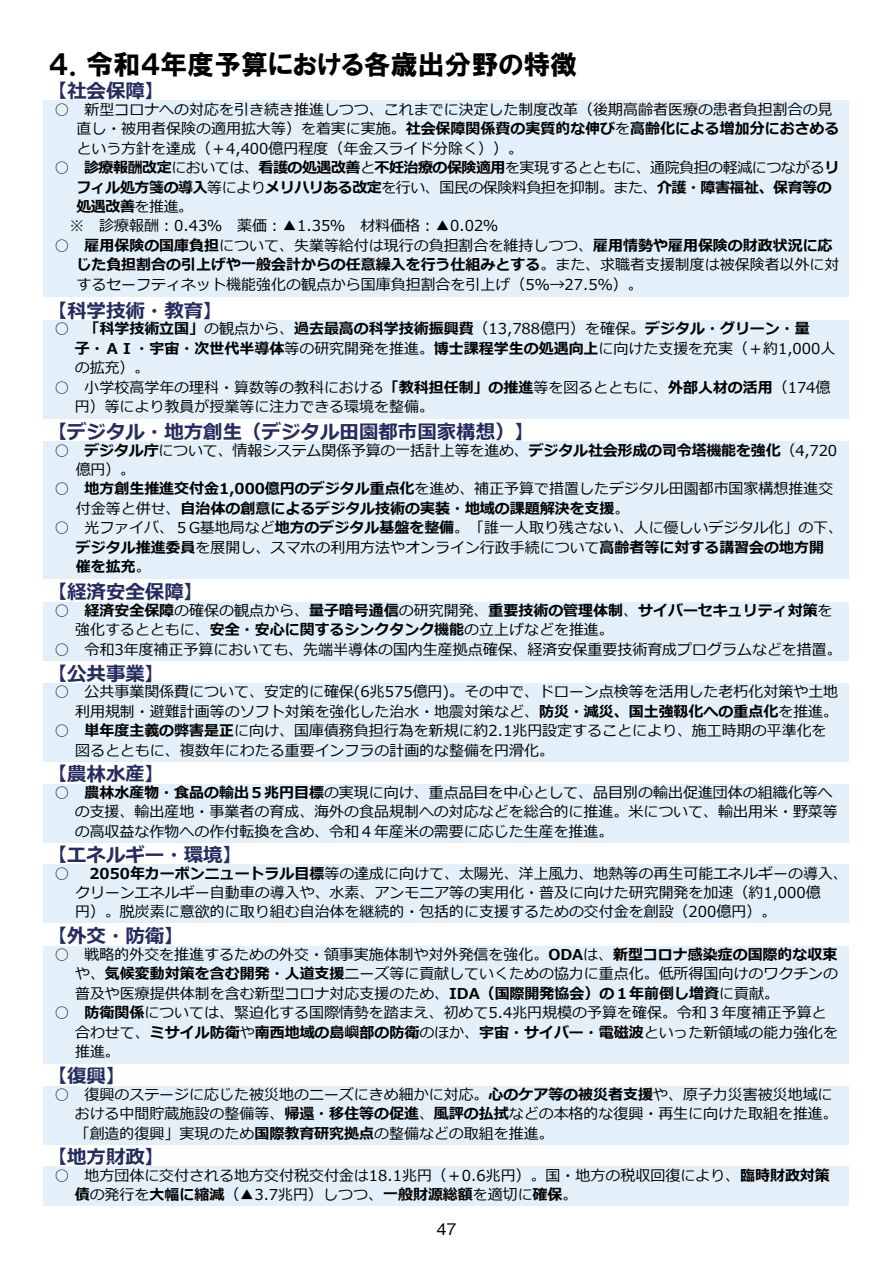
<style>
.page{position:relative;width:893px;height:1263px;background:#fff}
.page>*{position:absolute;margin:0;border:0;box-sizing:border-box;transform-origin:0 0}
.t1{font:26.85px "HGP Soei Kakugothic UB";color:#000}
.t2{font:700 19.5px "Meiryo";color:#242c61}
.t3{font:500 15.9px "Gothic BBB Pr 6 N";color:#000}
.t4{font:15px/19.4px "Meiryo";color:#000}
.t5{font:700 15px/19.4px "Meiryo";color:#000}
.t6{font:15px "Meiryo";letter-spacing:-.035em;color:#000}
.t7{font:700 15px "Meiryo";letter-spacing:-.03em;color:#000}
.s1{font-weight:700}
.s2{font-weight:400}
</style>
<div class="page">
<div style="left:44px;top:864px;width:805px;height:59px;background:#e3f0fa"></div>
<div style="left:44px;top:783px;width:805px;height:59px;background:#e3f0fa"></div>
<div style="left:44px;top:683px;width:805px;height:79px;background:#e3f0fa"></div>
<div style="left:44px;top:1086px;width:805px;height:58px;background:#e3f0fa"></div>
<div style="left:44px;top:946px;width:805px;height:118px;background:#e3f0fa"></div>
<div style="left:44px;top:1167px;width:805px;height:39px;background:#e3f0fa"></div>
<div style="left:44px;top:320px;width:805px;height:98px;background:#e3f0fa"></div>
<div style="left:44px;top:101px;width:805px;height:196px;background:#e3f0fa"></div>
<div style="left:44px;top:441px;width:805px;height:138px;background:#e3f0fa"></div>
<div style="left:44px;top:601px;width:805px;height:59px;background:#e3f0fa"></div>
<h1 class="t1" style="left:48px;top:51px;width:530px">４．令和４年度予算における各歳出分野の特徴</h1>
<h2 class="t2" style="left:48px;top:77px;width:118px">【社会保障】</h2>
<p class="t4" style="left:76px;top:100px;width:765px;text-indent:-22px">○ 新型コロナへの対応を引き続き推進しつつ、これまでに決定した制度改⾰（後期⾼齢者医療の患者負担割合の⾒直し・被⽤者保険の適⽤拡⼤等）を着実に実施。<span class="s1">社会保障関係費の実質的な伸び</span>を<span class="s1">⾼齢化による増加分におさめる</span>という⽅針を達成（＋4,400億円程度（年⾦スライド分除く））。</p>
<p class="t6" style="left:54px;top:157px;width:786px">○ <span class="s1">診療報酬改定</span>においては、<span class="s1">看護の処遇改善</span>と<span class="s1">不妊治療の保険適⽤</span>を実現するとともに、通院負担の軽減につながる<span class="s1">リ</span></p>
<p class="t7" style="left:76px;top:177px;width:757px">フィル処⽅箋の導⼊<span class="s2">等により</span>メリハリある改定<span class="s2">を⾏い、国⺠の保険料負担を抑制。また、</span>介護・障害福祉、保育等の</p>
<p class="t5" style="left:76px;top:198px;width:118px">処遇改善<span class="s2">を推進。</span></p>
<p class="t4" style="left:69px;top:217px;width:430px">※ 診療報酬︓0.43％ 薬価︓▲1.35％ 材料価格︓▲0.02％</p>
<p class="t4" style="left:76px;top:237px;width:765px;text-indent:-22px">○ <span class="s1">雇⽤保険の国庫負担</span>について、失業等給付は現⾏の負担割合を維持しつつ、<span class="s1">雇⽤情勢や雇⽤保険の財政状況に応じた負担割合の引上げや⼀般会計からの任意繰⼊を⾏う仕組みとする</span>。また、求職者⽀援制度は被保険者以外に対するセーフティネット機能強化の観点から国庫負担割合を引上げ（5％→27.5％）。</p>
<h2 class="t2" style="left:48px;top:297px;width:177px">【科学技術・教育】</h2>
<p class="t5" style="left:75px;top:320px;width:762px;text-indent:-20px"><span class="s2">○</span> 「科学技術⽴国」<span class="s2">の観点から、</span>過去最⾼の科学技術振興費<span class="s2">（13,788億円）を確保。</span>デジタル・グリーン・量<br>⼦・ＡＩ・宇宙・次世代半導体<span class="s2">等の研究開発を推進。</span>博⼠課程学⽣の処遇向上<span class="s2">に向けた⽀援を充実（＋約1,000⼈の拡充）。</span></p>
<p class="t4" style="left:75px;top:378px;width:757px;text-indent:-20px">○ ⼩学校⾼学年の理科・算数等の教科における<span class="s1">「教科担任制」の推進</span>等を図るとともに、<span class="s1">外部⼈材の活⽤</span>（174億円）等により教員が授業等に注⼒できる環境を整備。</p>
<h2 class="t2" style="left:48px;top:418px;width:488px">【デジタル・地⽅創⽣（デジタル⽥園都市国家構想）】</h2>
<p class="t4" style="left:76px;top:441px;width:763px;text-indent:-21px">○ <span class="s1">デジタル庁</span>について、情報システム関係予算の⼀括計上等を進め、<span class="s1">デジタル社会形成の司令塔機能を強化</span>（4,720億円）。</p>
<p class="t5" style="left:76px;top:480px;width:759px;text-indent:-21px"><span class="s2">○</span> 地⽅創⽣推進交付⾦1,000億円のデジタル重点化<span class="s2">を進め、補正予算で措置したデジタル⽥園都市国家構想推進交付⾦等と併せ、</span>⾃治体の創意によるデジタル技術の実装・地域の課題解決を⽀援<span class="s2">。</span></p>
<p class="t4" style="left:76px;top:519px;width:769px;text-indent:-21px">○ 光ファイバ、５G基地局など<span class="s1">地⽅のデジタル基盤を整備</span>。「誰⼀⼈取り残さない、⼈に優しいデジタル化」の下、<span class="s1">デジタル推進委員</span>を展開し、スマホの利⽤⽅法やオンライン⾏政⼿続について<span class="s1">⾼齢者等に対する講習会の地⽅開<br>催を拡充</span>。</p>
<h2 class="t2" style="left:48px;top:578px;width:157px">【経済安全保障】</h2>
<p class="t5" style="left:75px;top:601px;width:759px;text-indent:-21px"><span class="s2">○</span> 経済安全保障<span class="s2">の確保の観点から、</span>量⼦暗号通信<span class="s2">の研究開発、</span>重要技術の管理体制<span class="s2">、</span>サイバーセキュリティ対策<span class="s2">を強化するとともに、</span>安全・安⼼に関するシンクタンク機能<span class="s2">の⽴上げなどを推進。</span></p>
<p class="t4" style="left:54px;top:640px;width:789px">○ 令和3年度補正予算においても、先端半導体の国内⽣産拠点確保、経済安保重要技術育成プログラムなどを措置。</p>
<h2 class="t2" style="left:48px;top:660px;width:118px">【公共事業】</h2>
<p class="t4" style="left:54px;top:683px;width:785px;text-align:right">○ 公共事業関係費について、安定的に確保(6兆575億円)。その中で、ドローン点検等を活⽤した⽼朽化対策や⼟地利⽤規制・避難計画等のソフト対策を強化した治⽔・地震対策など、<span class="s1">防災・減災、国⼟強靱化への重点化</span>を推進。</p>
<p class="t4" style="left:75px;top:722px;width:753px;text-indent:-21px">○ <span class="s1">単年度主義の弊害是正</span>に向け、国庫債務負担⾏為を新規に約2.1兆円設定することにより、施⼯時期の平準化を図るとともに、複数年にわたる重要インフラの計画的な整備を円滑化。</p>
<h2 class="t2" style="left:48px;top:760px;width:118px">【農林⽔産】</h2>
<p class="t4" style="left:75px;top:783px;width:765px;text-indent:-20px">○ <span class="s1">農林⽔産物・⾷品の輸出５兆円⽬標</span>の実現に向け、重点品⽬を中⼼として、品⽬別の輸出促進団体の組織化等への⽀援、輸出産地・事業者の育成、海外の⾷品規制への対応などを総合的に推進。⽶について、輸出⽤⽶・野菜等の⾼収益な作物への作付転換を含め、令和４年産⽶の需要に応じた⽣産を推進。</p>
<h2 class="t2" style="left:48px;top:841px;width:196px">【エネルギー・環境】</h2>
<p class="t4" style="left:75px;top:864px;width:774px;text-indent:-21px">○ <span class="s1">2050年カーボンニュートラル⽬標</span>等の達成に向けて、太陽光、洋上⾵⼒、地熱等の再⽣可能エネルギーの導⼊、クリーンエネルギー⾃動⾞の導⼊や、⽔素、アンモニア等の実⽤化・普及に向けた研究開発を加速（約1,000億<br>円）。脱炭素に意欲的に取り組む⾃治体を継続的・包括的に⽀援するための交付⾦を創設（200億円）。</p>
<h2 class="t2" style="left:48px;top:922px;width:138px">【外交・防衛】</h2>
<p class="t4" style="left:75px;top:946px;width:765px;text-align:justify;text-indent:-21px">○ 戦略的外交を推進するための外交・領事実施体制や対外発信を強化。<span class="s1">ODA</span>は、<span class="s1">新型コロナ感染症の国際的な収束</span>や、<span class="s1">気候変動対策を含む開発・⼈道⽀援</span>ニーズ等に貢献していくための協⼒に重点化。低所得国向けのワクチンの普及や医療提供体制を含む新型コロナ対応⽀援のため、<span class="s1">IDA（国際開発協会）の１年前倒し増資</span>に貢献。</p>
<p class="t4" style="left:75px;top:1004px;width:765px;text-indent:-21px">○ <span class="s1">防衛関係</span>については、緊迫化する国際情勢を踏まえ、初めて5.4兆円規模の予算を確保。令和３年度補正予算と合わせて、<span class="s1">ミサイル防衛</span>や<span class="s1">南⻄地域の島嶼部の防衛</span>のほか、<span class="s1">宇宙・サイバー・電磁波</span>といった新領域の能⼒強化を推進。</p>
<h2 class="t2" style="left:48px;top:1062px;width:79px">【復興】</h2>
<p class="t4" style="left:75px;top:1085px;width:765px;text-indent:-20px">○ 復興のステージに応じた被災地のニーズにきめ細かに対応。<span class="s1">⼼のケア等の被災者⽀援</span>や、原⼦⼒災害被災地域における中間貯蔵施設の整備等、<span class="s1">帰還・移住等の促進</span>、<span class="s1">⾵評の払拭</span>などの本格的な復興・再⽣に向けた取組を推進。「創造的復興」実現のため<span class="s1">国際教育研究拠点</span>の整備などの取組を推進。</p>
<h2 class="t2" style="left:48px;top:1143px;width:118px">【地⽅財政】</h2>
<p class="t4" style="left:75px;top:1167px;width:757px;text-indent:-20px">○ 地⽅団体に交付される地⽅交付税交付⾦は18.1兆円（＋0.6兆円）。国・地⽅の税収回復により、<span class="s1">臨時財政対策債</span>の発⾏を<span class="s1">⼤幅に縮減</span>（▲3.7兆円）しつつ、<span class="s1">⼀般財源総額</span>を適切に<span class="s1">確保</span>。</p>
<p class="t3" style="left:436px;top:1216px;width:22px">47</p>
</div>
